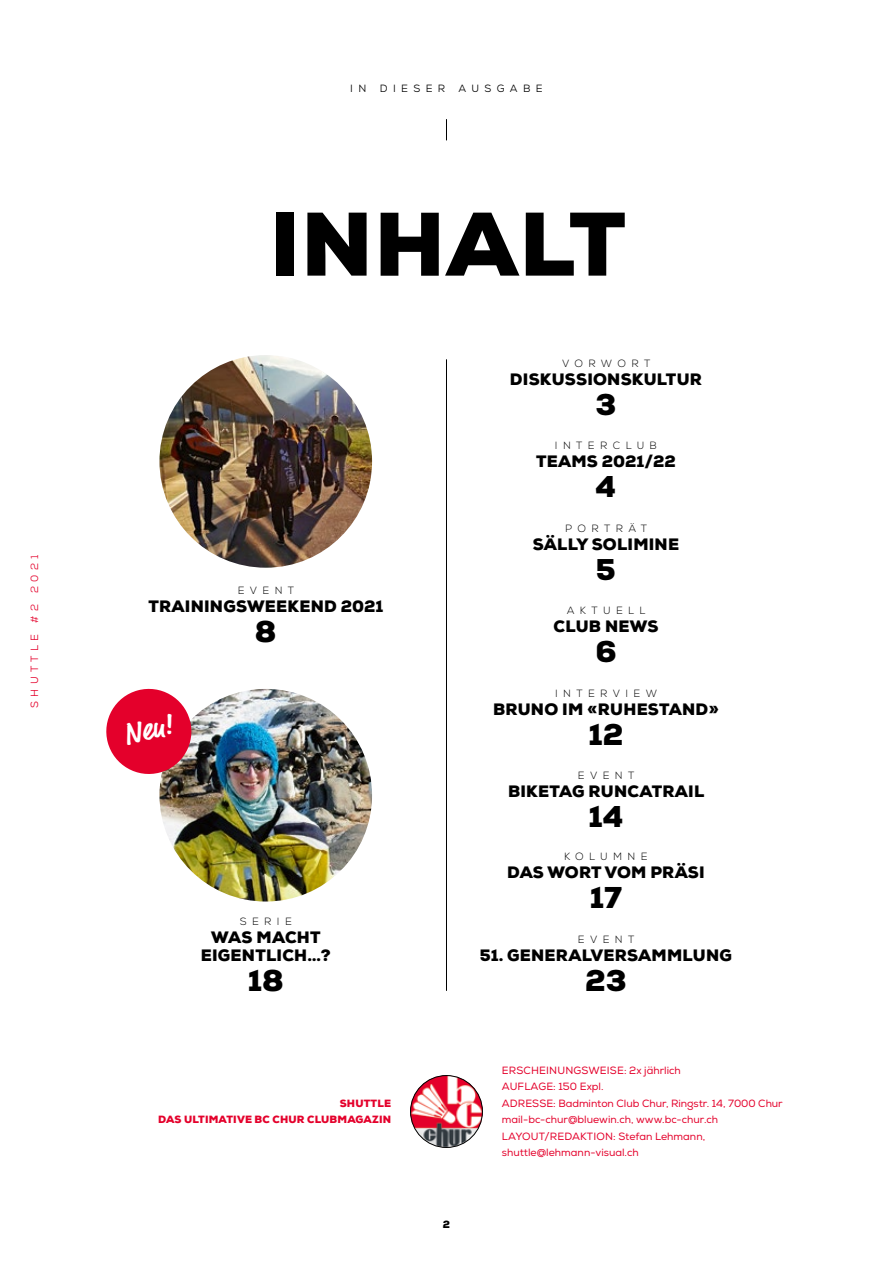
<style>
.page{position:relative;width:893px;height:1263px;background:#fff}
.page>*{position:absolute;margin:0;border:0;box-sizing:border-box;transform-origin:0 0}
.t1{font:900 90px "Nexa";letter-spacing:.015em;color:#000}
.t2{font:900 30px "Nexa";color:#000}
.t3{font:700 30px "Market Pro";color:#fff}
.t4{font:900 16.5px/18px "Nexa";letter-spacing:.015em;color:#000;text-align:center}
.t5{font:10.5px/16.5px "Nexa";color:#e4002b}
.t6{font:300 10.5px "Nexa";letter-spacing:.515em;color:#000}
.t7{font:900 10.5px/16.5px "Nexa";letter-spacing:.015em;color:#e4002b;text-align:right}
.t8{font:10.5px "Nexa";letter-spacing:.515em;color:#000}
.t9{font:10.5px "Nexa";letter-spacing:.415em;color:#e4002b}
.t10{font:900 10.5px "Nexa";color:#000}
</style>
<div class="page">
<svg style="left:446px;top:119px;width:1px;height:21px"></svg>
<img style="left:159px;top:355px;width:213px;height:213px;border-radius:106px">
<img style="left:159px;top:689px;width:213px;height:212px;border-radius:106px">
<hr style="left:446px;top:359px;width:1px;height:632px;background:#000">
<img style="left:410px;top:1075px;width:73px;height:73px;border-radius:36px">
<div style="left:410px;top:1075px;width:73px;height:73px;border:1px solid #000;border-radius:50%"></div>
<svg style="left:106px;top:688px;width:90px;height:90px"></svg>
<p class="t9" style="left:28px;top:708px;width:154px;rotate:-90deg">SHUTTLE #2 2021</p>
<p class="t8" style="left:350px;top:82px;width:18px">I N</p>
<p class="t8" style="left:380px;top:82px;width:164px">DIESER AUSGABE</p>
<h1 class="t1" style="left:269px;top:186px;width:358px">INHALT</h1>
<p class="t6" style="left:238px;top:584px;width:58px">EVENT</p>
<h3 class="t4" style="left:148px;top:597px;width:236px">TRAININGSWEEKEND 2021</h3>
<h2 class="t2" style="left:255px;top:612px;width:23px">8</h2>
<h2 class="t3" style="left:118px;top:716px;width:52px;rotate:-15deg">Neu!</h2>
<p class="t6" style="left:240px;top:915px;width:54px">SERIE</p>
<h3 class="t4" style="left:201px;top:928px;width:132px">WAS MACHT<br>EIGENTLICH…?</h3>
<h2 class="t2" style="left:248px;top:961px;width:37px">18</h2>
<p class="t7" style="left:158px;top:1095px;width:234px">SHUTTLE<br>DAS ULTIMATIVE BC CHUR CLUBMAGAZIN</p>
<p class="t10" style="left:443px;top:1217px;width:9px">2</p>
<p class="t6" style="left:562px;top:357px;width:90px">VORWORT</p>
<h3 class="t4" style="left:510px;top:370px;width:194px">DISKUSSIONSKULTUR</h3>
<h2 class="t2" style="left:595px;top:385px;width:22px">3</h2>
<p class="t6" style="left:555px;top:439px;width:103px">INTERCLUB</p>
<h3 class="t4" style="left:536px;top:452px;width:141px">TEAMS 2021/22</h3>
<h2 class="t2" style="left:596px;top:467px;width:22px">4</h2>
<p class="t6" style="left:565px;top:522px;width:83px">PORTRÄT</p>
<h3 class="t4" style="left:533px;top:535px;width:148px">SÄLLY SOLIMINE</h3>
<h2 class="t2" style="left:596px;top:550px;width:21px">5</h2>
<p class="t6" style="left:567px;top:604px;width:80px">AKTUELL</p>
<h3 class="t4" style="left:553px;top:617px;width:106px">CLUB NEWS</h3>
<h2 class="t2" style="left:595px;top:632px;width:23px">6</h2>
<p class="t6" style="left:555px;top:687px;width:103px">INTERVIEW</p>
<h3 class="t4" style="left:493px;top:700px;width:227px">BRUNO IM «RUHESTAND»</h3>
<h2 class="t2" style="left:588px;top:715px;width:36px">12</h2>
<p class="t6" style="left:578px;top:769px;width:58px">EVENT</p>
<h3 class="t4" style="left:508px;top:782px;width:198px">BIKETAG RUNCATRAIL</h3>
<h2 class="t2" style="left:588px;top:797px;width:36px">14</h2>
<p class="t6" style="left:564px;top:850px;width:85px">KOLUMNE</p>
<h3 class="t4" style="left:507px;top:863px;width:199px">DAS WORT VOM PRÄSI</h3>
<h2 class="t2" style="left:590px;top:878px;width:34px">17</h2>
<p class="t6" style="left:578px;top:933px;width:58px">EVENT</p>
<h3 class="t4" style="left:480px;top:946px;width:254px">51. GENERALVERSAMMLUNG</h3>
<h2 class="t2" style="left:585px;top:961px;width:43px">23</h2>
<p class="t5" style="left:502px;top:1062px;width:283px">ERSCHEINUNGSWEISE: 2x jährlich<br>AUFLAGE: 150 Expl.<br>ADRESSE: Badminton Club Chur, Ringstr. 14, 7000 Chur mail-bc-chur@bluewin.ch, www.bc-chur.ch LAYOUT/REDAKTION: Stefan Lehmann, shuttle@lehmann-visual.ch</p>
</div>
